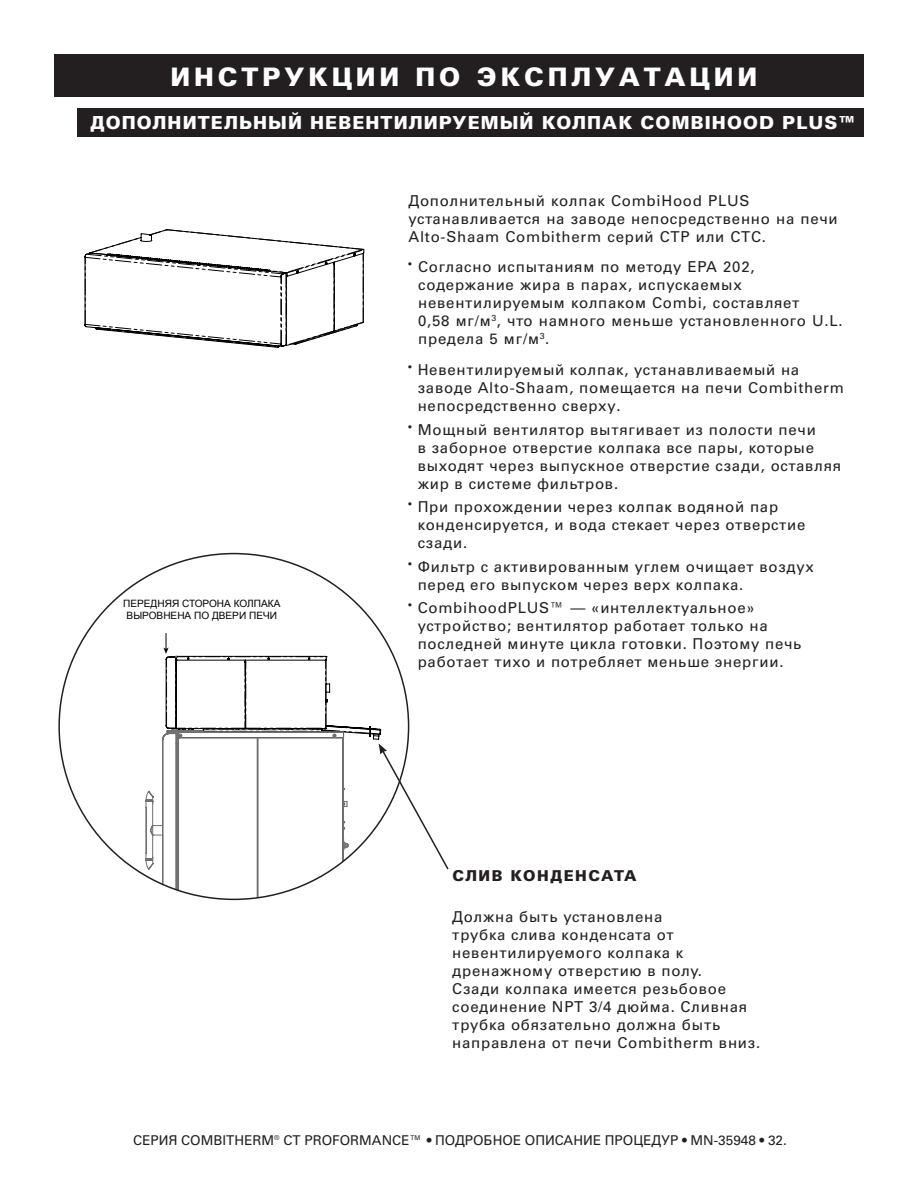
<style>
.page{position:relative;width:918px;height:1188px;background:#fff}
.page>*{position:absolute;margin:0;border:0;box-sizing:border-box;transform-origin:0 0}
.t1{font:900 25.5px "Univers Cyr";letter-spacing:.15em;color:#fff}
.t2{font:900 18px "Univers Cyr";letter-spacing:.06em;color:#fff}
.t3{font:15px/18px "Univers Cyr";letter-spacing:.05em;color:#231f20}
.t4{font:900 15px "Univers Cyr";letter-spacing:.1em;color:#231f20}
.t5{font:13.5px "Univers Cyr";color:#231f20}
.t6{font:10.05px/12.1px "Arial";color:#000;text-align:center}
</style>
<div class="page">
<div style="left:54px;top:54px;width:810px;height:43px;background:#231f20"></div>
<div style="left:77px;top:108px;width:787px;height:28px;background:#231f20"></div>
<svg style="left:145px;top:633px;width:304px;height:266px"></svg>
<svg style="left:84px;top:229px;width:281px;height:119px"></svg>
<h1 class="t1" style="left:170px;top:61px;width:588px">ИНСТРУКЦИИ ПО ЭКСПЛУАТАЦИИ</h1>
<p class="t2" style="left:91px;top:112px;width:767px">ДОПОЛНИТЕЛЬНЫЙ НЕВЕНТИЛИРУЕМЫЙ КОЛПАК COMBIHOOD PLUS™</p>
<p class="t6" style="left:123px;top:597px;width:159px">ПЕРЕДНЯЯ СТОРОНА КОЛПАКА<br>ВЫРОВНЕНА ПО ДВЕРИ ПЕЧИ</p>
<p class="t3" style="left:408px;top:191px;width:431px">Дополнительный колпак CombiHood PLUS устанавливается на заводе непосредственно на печи<br>Alto-Shaam Combitherm серий CTP или CTC.</p>
<p class="t3" style="left:418px;top:258px;width:426px;text-indent:-10px"><sup>•</sup> Согласно испытаниям по методу EPA 202, содержание жира в парах, испускаемых невентилируемым колпаком Combi, составляет<br>0,58 мг/м<sup>3</sup>, что намного меньше установленного U.L. предела 5 мг/м<sup>3</sup>.</p>
<p class="t3" style="left:418px;top:361px;width:428px;text-indent:-9px"><sup>•</sup> Невентилируемый колпак, устанавливаемый на заводе Alto-Shaam, помещается на печи Combitherm непосредственно сверху.</p>
<p class="t3" style="left:418px;top:420px;width:425px;text-indent:-9px"><sup>•</sup> Мощный вентилятор вытягивает из полости печи<br>в заборное отверстие колпака все пары, которые выходят через выпускное отверстие сзади, оставляя жир в системе фильтров.</p>
<p class="t3" style="left:418px;top:498px;width:389px;text-indent:-9px"><sup>•</sup> При прохождении через колпак водяной пар конденсируется, и вода стекает через отверстие сзади.</p>
<p class="t3" style="left:418px;top:557px;width:398px;text-indent:-9px"><sup>•</sup> Фильтр с активированным углем очищает воздух перед его выпуском через верх колпака.</p>
<p class="t3" style="left:418px;top:599px;width:385px;text-indent:-9px"><sup>•</sup> CombihoodPLUS™ — «интеллектуальное» устройство; вентилятор работает только на последней минуте цикла готовки. Поэтому печь работает тихо и потребляет меньше энергии.</p>
<p class="t4" style="left:453px;top:866px;width:186px">СЛИВ КОНДЕНСАТА</p>
<p class="t3" style="left:452px;top:908px;width:309px">Должна быть установлена<br>трубка слива конденсата от невентилируемого колпака к дренажному отверстию в полу.<br>Сзади колпака имеется резьбовое соединение NPT 3/4 дюйма. Сливная трубка обязательно должна быть направлена от печи Combitherm вниз.</p>
<p class="t5" style="left:133px;top:1132px;width:655px">СЕРИЯ COMBITHERM® CT PROFORMANCE™ • ПОДРОБНОЕ ОПИСАНИЕ ПРОЦЕДУР • MN-35948 • 32.</p>
</div>
